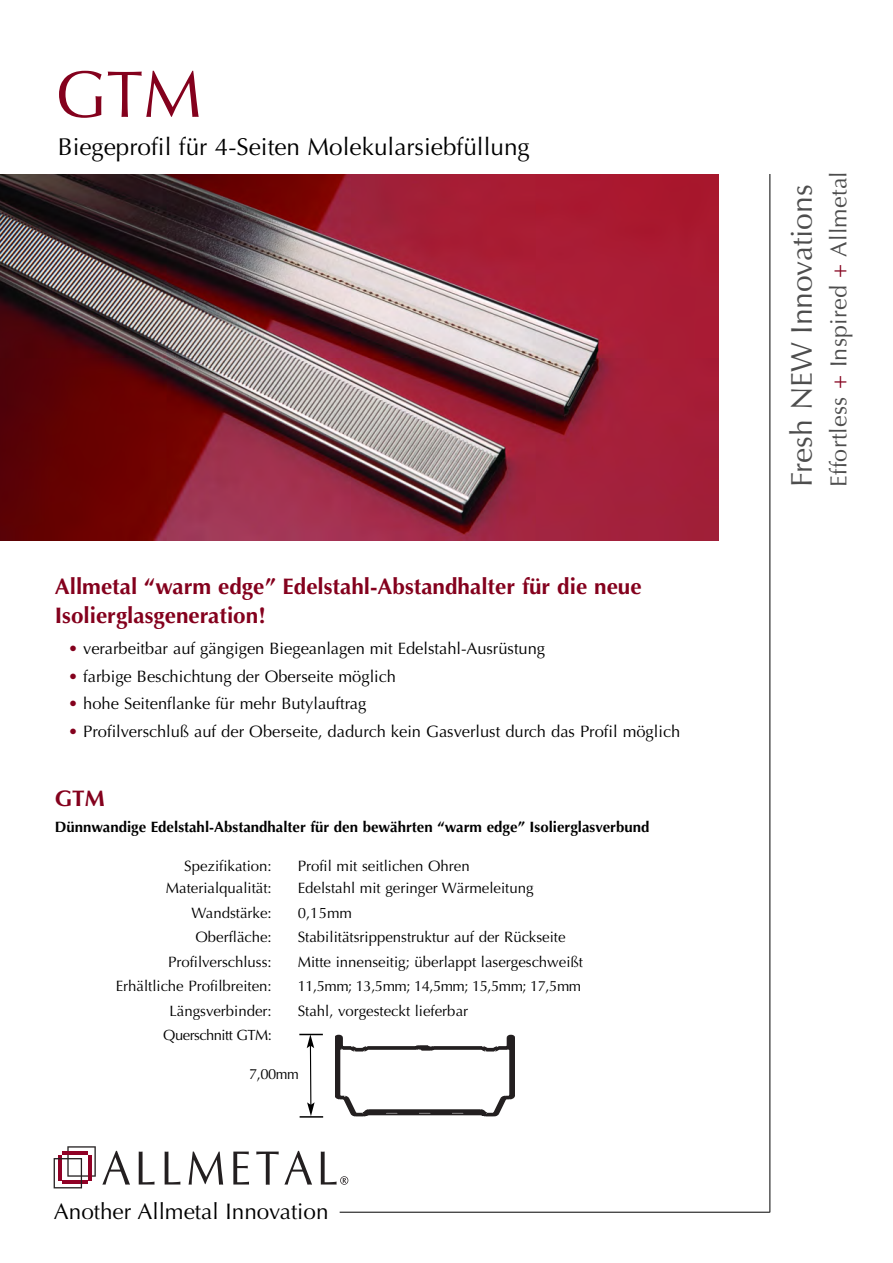
<style>
.page{position:relative;width:893px;height:1263px;background:#fff}
.page>*{position:absolute;margin:0;border:0;box-sizing:border-box;transform-origin:0 0}
.t1{font:66px "Optima";color:#84011d}
.t2{font:30px "Optima";color:#4d4d4d}
.t3{font:24.3px "Optima";color:#000}
.t4{font:23.25px "Optima";letter-spacing:.01em;color:#4d4d4d}
.t5{font:700 22.5px/28.7px "Optima";color:#84011d}
.t6{font:22.5px "Optima";color:#000}
.t7{font:16.5px "Optima";color:#000}
.t8{font:15px "Optima";color:#000}
.t9{font:700 15px "Optima";color:#000}
.t10{font:14.85px "Optima";letter-spacing:-.035em;color:#000}
.s1{color:#84011d}
</style>
<div class="page">
<hr style="left:770px;top:174px;width:1px;height:1038px;background:#000">
<hr style="left:340px;top:1212px;width:430px;height:1px;background:#000">
<svg style="left:102px;top:1151px;width:28px;height:34px"></svg>
<svg style="left:139px;top:1151px;width:16px;height:33px"></svg>
<svg style="left:165px;top:1151px;width:15px;height:33px"></svg>
<svg style="left:189px;top:1151px;width:34px;height:34px"></svg>
<svg style="left:233px;top:1151px;width:16px;height:33px"></svg>
<svg style="left:256px;top:1151px;width:56px;height:34px"></svg>
<svg style="left:321px;top:1151px;width:27px;height:34px"></svg>
<svg style="left:54px;top:1146px;width:42px;height:42px"></svg>
<img style="left:0;top:174px;width:718px;height:366px">
<svg style="left:335px;top:1036px;width:179px;height:81px"></svg>
<svg style="left:299px;top:1034px;width:24px;height:82px"></svg>
<hr style="left:300px;top:1116px;width:23px;height:2px;background:#000">
<h1 class="t1" style="left:55px;top:56px;width:148px">GTM</h1>
<h3 class="t3" style="left:58px;top:132px;width:473px">Biegeprofil für 4-Seiten Molekularsiebfüllung</h3>
<h3 class="t5" style="left:55px;top:572px;width:588px">Allmetal “warm edge” Edelstahl-Abstandhalter für die neue<br>Isolierglasgeneration!</h3>
<p class="t7" style="left:68px;top:639px;width:478px"><span class="s1">•</span> verarbeitbar auf gängigen Biegeanlagen mit Edelstahl-Ausrüstung</p>
<p class="t7" style="left:68px;top:666px;width:329px"><span class="s1">•</span> farbige Beschichtung der Oberseite möglich</p>
<p class="t7" style="left:68px;top:694px;width:300px"><span class="s1">•</span> hohe Seitenflanke für mehr Butylauftrag</p>
<p class="t7" style="left:68px;top:721px;width:613px"><span class="s1">•</span> Profilverschluß auf der Oberseite, dadurch kein Gasverlust durch das Profil möglich</p>
<h3 class="t5" style="left:55px;top:784px;width:52px">GTM</h3>
<p class="t9" style="left:55px;top:818px;width:596px">Dünnwandige Edelstahl-Abstandhalter für den bewährten “warm edge” Isolierglasverbund</p>
<p class="t8" style="left:184px;top:857px;width:89px">Spezifikation:</p>
<p class="t8" style="left:298px;top:857px;width:173px">Profil mit seitlichen Ohren</p>
<p class="t8" style="left:166px;top:879px;width:107px">Materialqualität:</p>
<p class="t8" style="left:298px;top:879px;width:237px">Edelstahl mit geringer Wärmeleitung</p>
<p class="t8" style="left:191px;top:904px;width:82px">Wandstärke:</p>
<p class="t8" style="left:298px;top:904px;width:56px">0,15mm</p>
<p class="t8" style="left:195px;top:928px;width:78px">Oberfläche:</p>
<p class="t8" style="left:298px;top:928px;width:269px">Stabilitätsrippenstruktur auf der Rückseite</p>
<p class="t8" style="left:168px;top:953px;width:105px">Profilverschluss:</p>
<p class="t8" style="left:298px;top:953px;width:287px">Mitte innenseitig; überlappt lasergeschweißt</p>
<p class="t8" style="left:116px;top:977px;width:158px">Erhältliche Profilbreiten:</p>
<p class="t10" style="left:298px;top:977px;width:285px">11,5mm; 13,5mm; 14,5mm; 15,5mm; 17,5mm</p>
<p class="t8" style="left:169px;top:1002px;width:104px">Längsverbinder:</p>
<p class="t8" style="left:298px;top:1002px;width:172px">Stahl, vorgesteckt lieferbar</p>
<p class="t10" style="left:163px;top:1026px;width:110px">Querschnitt GTM:</p>
<p class="t10" style="left:249px;top:1066px;width:51px">7,00mm</p>
<h3 class="t6" style="left:54px;top:1198px;width:276px">Another Allmetal Innovation</h3>
<h2 class="t2" style="left:784px;top:487px;width:304px;rotate:-90deg">Fresh NEW Innovations</h2>
<h3 class="t4" style="left:825px;top:487px;width:317px;rotate:-90deg">Effortless <span class="s1">+</span> Inspired <span class="s1">+</span> Allmetal</h3>
</div>
